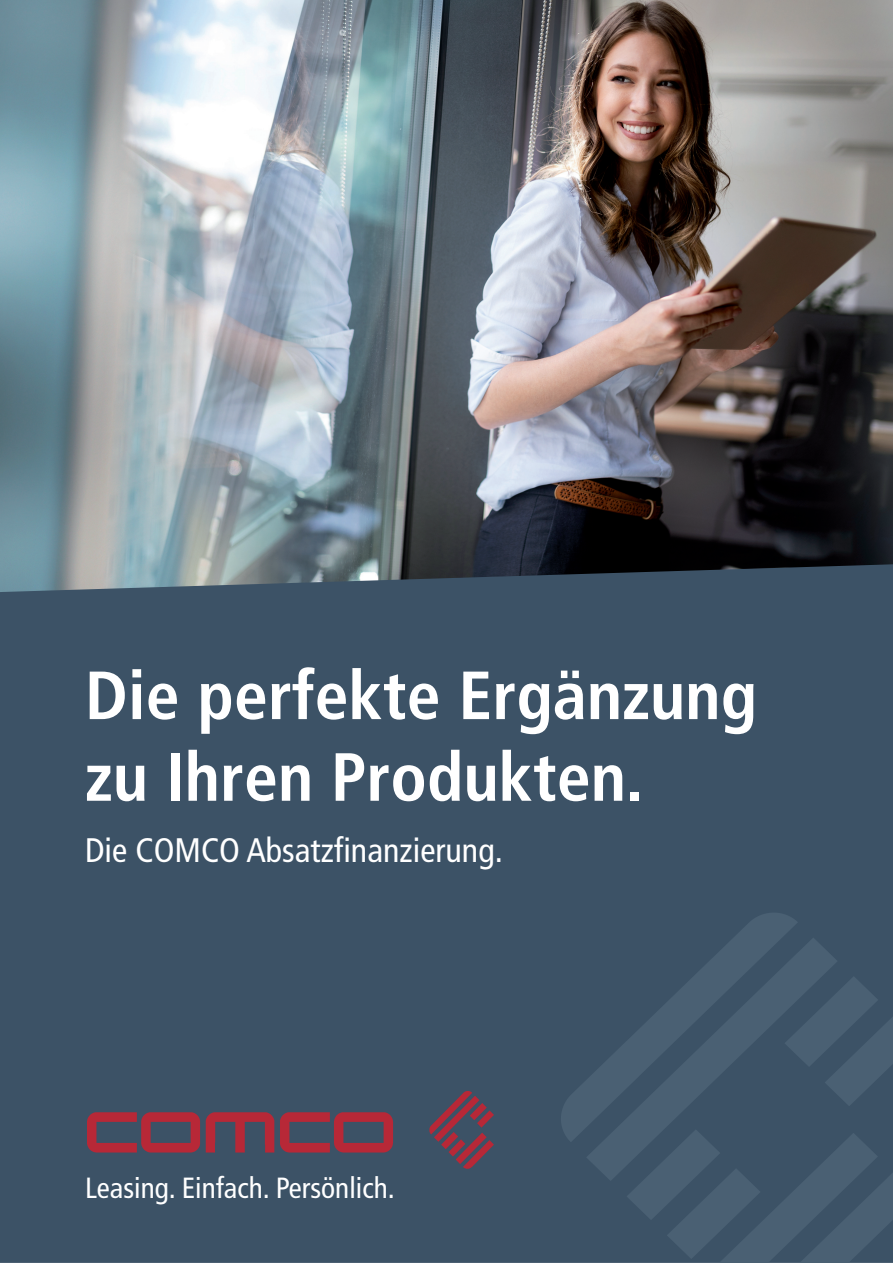
<style>
.page{position:relative;width:893px;height:1263px;background:#fff}
.page>*{position:absolute;margin:0;border:0;box-sizing:border-box;transform-origin:0 0}
.t1{font:700 condensed 68.1px/81.6px "Frutiger";color:#fff}
.t2{font:condensed 34.05px "Frutiger";color:#fff}
.t3{font:condensed 29.25px "Frutiger";color:#fff}
</style>
<div class="page">
<img style="left:0;top:0;width:892px;height:564px">
<div style="left:0;top:564px;width:892px;height:699px;background:#3c5266"></div>
<img style="left:552px;top:905px;width:340px;height:358px">
<img style="left:87px;top:1092px;width:406px;height:76px">
<p class="t1" style="left:85px;top:660px;width:673px">Die perfekte Ergänzung zu Ihren Produkten.</p>
<p class="t2" style="left:85px;top:836px;width:419px">Die COMCO Absatzfinanzierung.</p>
<p class="t3" style="left:85px;top:1177px;width:311px">Leasing. Einfach. Persönlich.</p>
</div>
